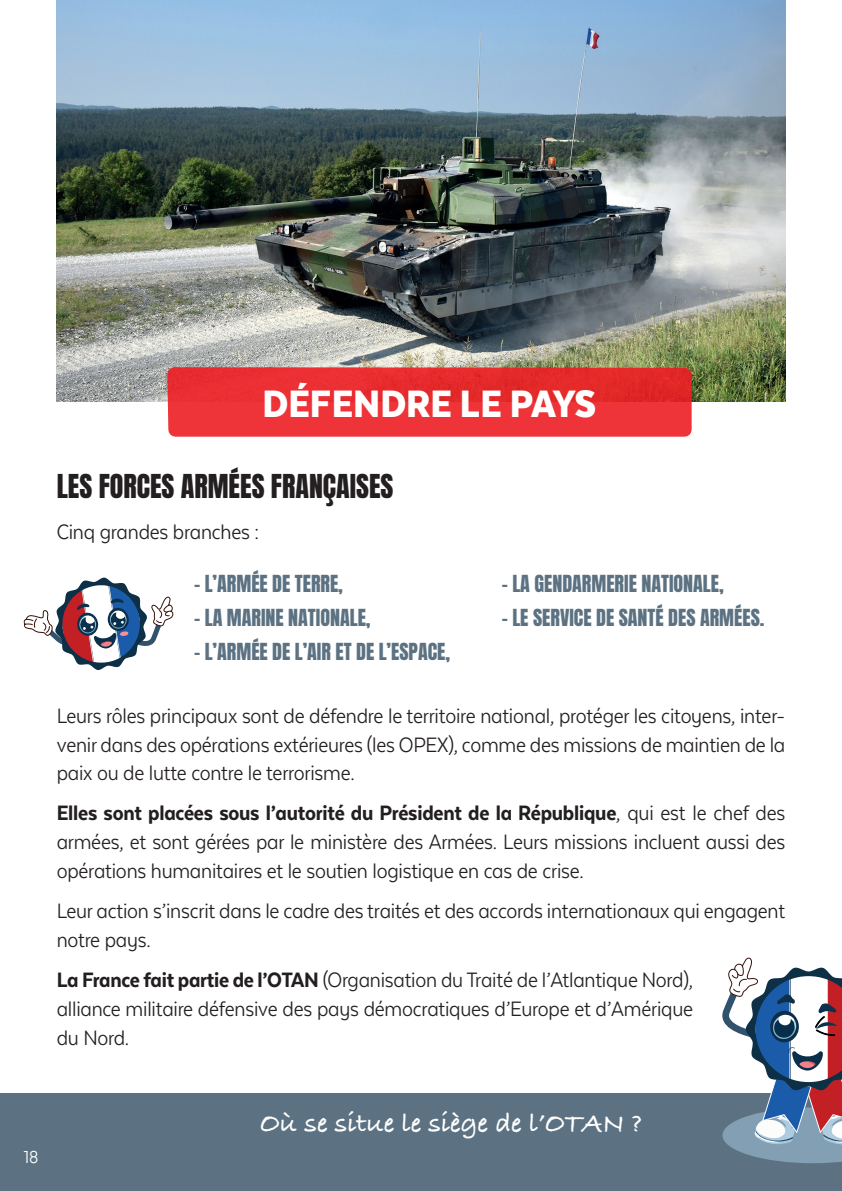
<style>
.page{position:relative;width:842px;height:1191px;background:#fff}
.page>*{position:absolute;margin:0;border:0;box-sizing:border-box;transform-origin:0 0}
.t1{font:900 44px "Texta Narrow Alt";color:#fff}
.t2{font:28px "Anton";color:#231f20}
.t3{font:700 28px "Bradley Hand ITCTT";color:#fff}
.t4{font:24px/28.8px "Texta Narrow Alt";letter-spacing:-.01em;color:#231f20;text-align:justify}
.t5{font:20px "Anton";color:#5c7282}
.t6{font:20px "Texta Narrow Alt";color:#fff}
.s1{font-weight:800}
</style>
<div class="page">
<img style="left:57px;top:0;width:728px;height:402px">
<svg style="left:165px;top:365px;width:529px;height:72px;background:#e83638"></svg>
<div style="left:0;top:1093px;width:842px;height:98px;background:#5c7282"></div>
<svg style="left:722px;top:957px;width:120px;height:206px"></svg>
<svg style="left:23px;top:577px;width:151px;height:93px"></svg>
<h1 class="t1" style="left:263px;top:381px;width:335px">DÉFENDRE LE PAYS</h1>
<p class="t2" style="left:57px;top:472px;width:338px">LES FORCES ARMÉES FRANÇAISES</p>
<p class="t4" style="left:57px;top:516px;width:204px">Cinq grandes branches :</p>
<p class="t5" style="left:194px;top:573px;width:150px">- L’ARMÉE DE TERRE,</p>
<p class="t5" style="left:194px;top:607px;width:178px">- LA MARINE NATIONALE,</p>
<p class="t5" style="left:194px;top:641px;width:257px">- L’ARMÉE DE L’AIR ET DE L’ESPACE,</p>
<p class="t5" style="left:502px;top:573px;width:223px">- LA GENDARMERIE NATIONALE,</p>
<p class="t5" style="left:502px;top:607px;width:264px">- LE SERVICE DE SANTÉ DES ARMÉES.</p>
<p class="t4" style="left:57px;top:701px;width:730px">Leurs rôles principaux sont de défendre le territoire national, protéger les citoyens, inter&shy;venir dans des opérations extérieures (les OPEX), comme des missions de maintien de la paix ou de lutte contre le terrorisme.</p>
<p class="t4" style="left:57px;top:798px;width:730px"><span class="s1">Elles sont placées sous l’autorité du Président de la République</span>, qui est le chef des armées, et sont gérées par le ministère des Armées. Leurs missions incluent aussi des opérations humanitaires et le soutien logistique en cas de crise.</p>
<p class="t4" style="left:57px;top:896px;width:730px">Leur action s’inscrit dans le cadre des traités et des accords internationaux qui engagent notre pays.</p>
<p class="t4" style="left:57px;top:965px;width:638px"><span class="s1">La France fait partie de l’OTAN</span> (Organisation du Traité de l’Atlantique Nord), alliance militaire défensive des pays démocratiques d’Europe et d’Amérique du Nord.</p>
<p class="t6" style="left:24px;top:1147px;width:16px">18</p>
<p class="t3" style="left:260px;top:1102px;width:384px">Où se situe le siège de l’OTAN ?</p>
</div>
